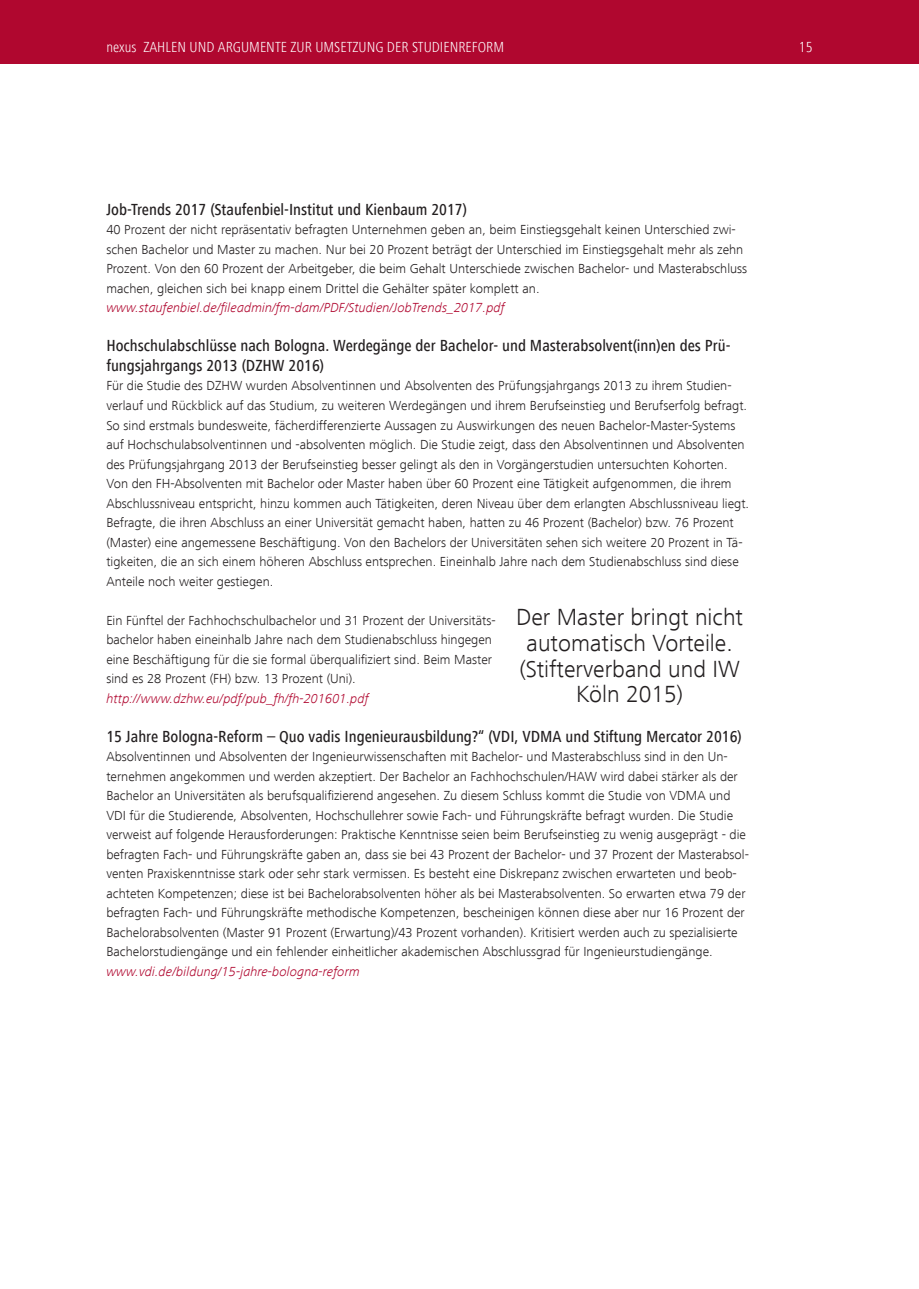
<style>
.page{position:relative;width:919px;height:1289px;background:#fff}
.page>*{position:absolute;margin:0;border:0;box-sizing:border-box;transform-origin:0 0}
.t1{font:300 24px/26px "Frutiger Next LT";color:#231f20;text-align:center}
.t2{font:300 condensed 18.75px "Frutiger Next LT";color:#fff}
.t3{font:500 condensed 16.5px/19.5px "Frutiger Next LT";color:#231f20}
.t4{font:300 condensed 15px "Frutiger Next LT";color:#fff}
.t5{font:300 13.5px/19.5px "Frutiger Next LT";color:#231f20}
.t6{font:italic 300 13.5px "Frutiger Next LT";color:#b0072f}
</style>
<div class="page">
<div style="left:0;top:0;width:918px;height:64px;background:#b0072f"></div>
<h2 class="t2" style="left:108px;top:33px;width:83px">Kapitelname</h2>
<p class="t4" style="left:143px;top:39px;width:362px">ZAHLEN UND ARGUMENTE ZUR UMSETZUNG DER STUDIENREFORM</p>
<h2 class="t2" style="left:795px;top:33px;width:19px">15<sub>15</sub></h2>
<p class="t4" style="left:106px;top:39px;width:32px">nexus</p>
<p class="t3" style="left:106px;top:200px;width:362px">Job-Trends 2017 (Staufenbiel-Institut und Kienbaum 2017)</p>
<p class="t5" style="left:106px;top:220px;width:642px">40 Prozent der nicht repräsentativ befragten Unternehmen geben an, beim Einstiegsgehalt keinen Unterschied zwi&shy;schen Bachelor und Master zu machen. Nur bei 20 Prozent beträgt der Unterschied im Einstiegsgehalt mehr als zehn Prozent. Von den 60 Prozent der Arbeitgeber, die beim Gehalt Unterschiede zwischen Bachelor- und Masterabschluss machen, gleichen sich bei knapp einem Drittel die Gehälter später komplett an.</p>
<p class="t6" style="left:106px;top:300px;width:400px">www.staufenbiel.de/fileadmin/fm-dam/PDF/Studien/JobTrends_2017.pdf</p>
<p class="t3" style="left:106px;top:336px;width:625px">Hochschulabschlüsse nach Bologna. Werdegänge der Bachelor- und Masterabsolvent(inn)en des Prü&shy;fungsjahrgangs 2013 (DZHW 2016)</p>
<p class="t5" style="left:106px;top:376px;width:644px">Für die Studie des DZHW wurden Absolventinnen und Absolventen des Prüfungsjahrgangs 2013 zu ihrem Studien&shy;verlauf und Rückblick auf das Studium, zu weiteren Werdegängen und ihrem Berufseinstieg und Berufserfolg befragt.<br>So sind erstmals bundesweite, fächerdifferenzierte Aussagen zu Auswirkungen des neuen Bachelor-Master-Systems auf Hochschulabsolventinnen und -absolventen möglich. Die Studie zeigt, dass den Absolventinnen und Absolventen des Prüfungsjahrgang 2013 der Berufseinstieg besser gelingt als den in Vorgängerstudien untersuchten Kohorten.<br>Von den FH-Absolventen mit Bachelor oder Master haben über 60 Prozent eine Tätigkeit aufgenommen, die ihrem Abschlussniveau entspricht, hinzu kommen auch Tätigkeiten, deren Niveau über dem erlangten Abschlussniveau liegt.<br>Befragte, die ihren Abschluss an einer Universität gemacht haben, hatten zu 46 Prozent (Bachelor) bzw. 76 Prozent (Master) eine angemessene Beschäftigung. Von den Bachelors der Universitäten sehen sich weitere 20 Prozent in Tä&shy;tigkeiten, die an sich einem höheren Abschluss entsprechen. Eineinhalb Jahre nach dem Studienabschluss sind diese Anteile noch weiter gestiegen.</p>
<p class="t5" style="left:106px;top:610px;width:391px">Ein Fünftel der Fachhochschulbachelor und 31 Prozent der Universitäts&shy;bachelor haben eineinhalb Jahre nach dem Studienabschluss hingegen eine Beschäftigung für die sie formal überqualifiziert sind. Beim Master sind es 28 Prozent (FH) bzw. 13 Prozent (Uni).</p>
<p class="t6" style="left:106px;top:690px;width:264px">http://www.dzhw.eu/pdf/pub_fh/fh-201601.pdf</p>
<p class="t3" style="left:106px;top:726px;width:637px">15 Jahre Bologna-Reform – Quo vadis Ingenieurausbildung?“ (VDI, VDMA und Stiftung Mercator 2016)</p>
<p class="t5" style="left:106px;top:747px;width:644px">Absolventinnen und Absolventen der Ingenieurwissenschaften mit Bachelor- und Masterabschluss sind in den Un&shy;ternehmen angekommen und werden akzeptiert. Der Bachelor an Fachhochschulen/HAW wird dabei stärker als der Bachelor an Universitäten als berufsqualifizierend angesehen. Zu diesem Schluss kommt die Studie von VDMA und VDI für die Studierende, Absolventen, Hochschullehrer sowie Fach- und Führungskräfte befragt wurden. Die Studie verweist auf folgende Herausforderungen: Praktische Kenntnisse seien beim Berufseinstieg zu wenig ausgeprägt - die befragten Fach- und Führungskräfte gaben an, dass sie bei 43 Prozent der Bachelor- und 37 Prozent der Masterabsol&shy;venten Praxiskenntnisse stark oder sehr stark vermissen. Es besteht eine Diskrepanz zwischen erwarteten und beob&shy;achteten Kompetenzen; diese ist bei Bachelorabsolventen höher als bei Masterabsolventen. So erwarten etwa 79 der befragten Fach- und Führungskräfte methodische Kompetenzen, bescheinigen können diese aber nur 16 Prozent der Bachelorabsolventen (Master 91 Prozent (Erwartung)/43 Prozent vorhanden). Kritisiert werden auch zu spezialisierte Bachelorstudiengänge und ein fehlender einheitlicher akademischen Abschlussgrad für Ingenieurstudiengänge.</p>
<p class="t6" style="left:106px;top:963px;width:255px">www.vdi.de/bildung/15-jahre-bologna-reform</p>
<h1 class="t1" style="left:516px;top:603px;width:228px">Der Master bringt nicht automatisch Vorteile. (Stifterverband und IW<br>Köln 2015)</h1>
</div>
